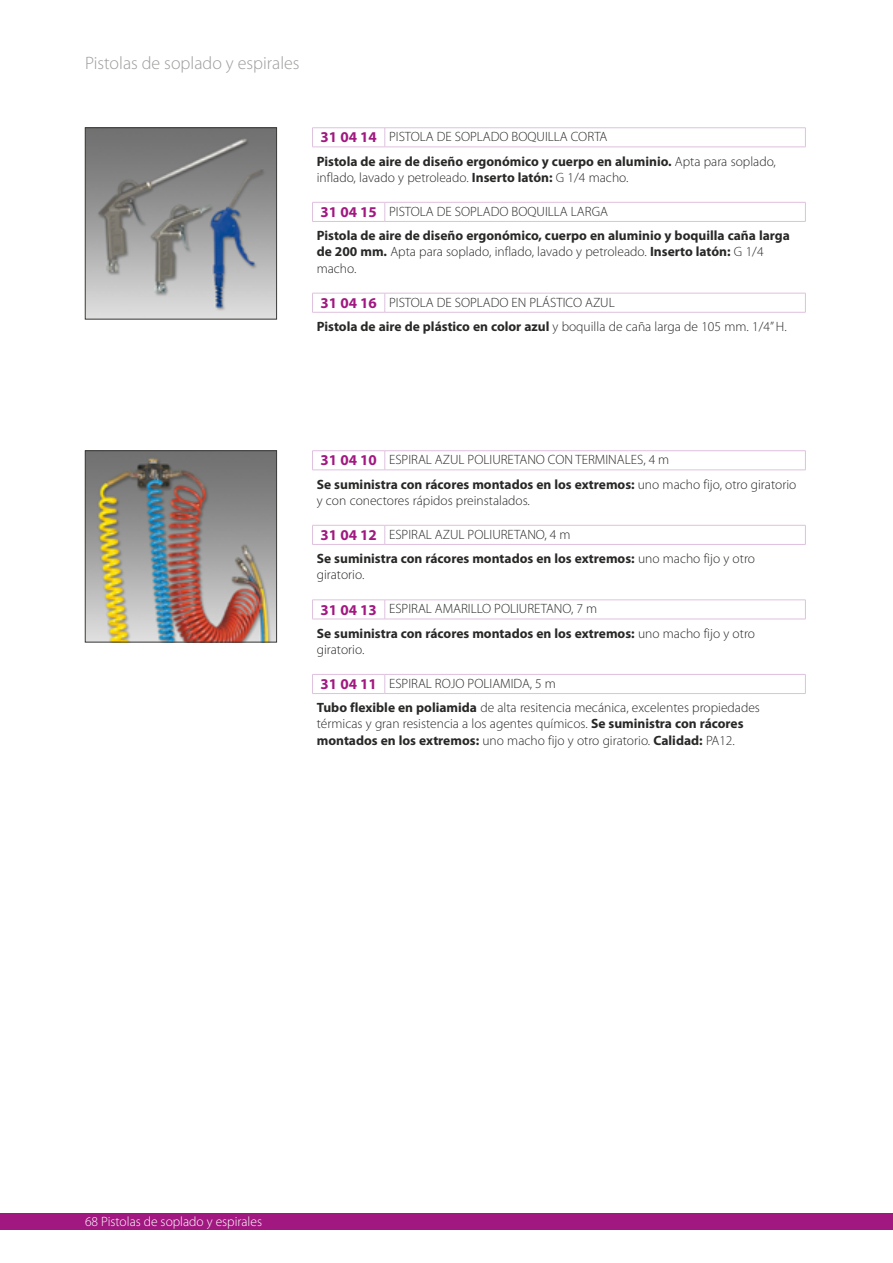
<style>
.page{position:relative;width:893px;height:1263px;background:#fff}
.page>*{position:absolute;margin:0;border:0;box-sizing:border-box;transform-origin:0 0}
.t1{font:300 18px "Myriad Pro";color:#9d9d9c}
.t2{font:300 13.5px/24.3px "Myriad Pro";color:#282827}
.t3{font:700 13.5px/24.3px "Myriad Pro";color:#282827}
.t4{font:300 13.5px "Myriad Pro";color:#fff}
.s1{font-size:15px;color:#a11881}
.s2{font-weight:300}
.s3{font-weight:700}
.s4{font-weight:700;font-size:15px;color:#a11881}
</style>
<div class="page">
<div style="left:0;top:1213px;width:893px;height:16px;background:#a11881"></div>
<svg style="left:312px;top:128px;width:1px;height:19px"></svg>
<svg style="left:312px;top:203px;width:1px;height:18px"></svg>
<svg style="left:312px;top:294px;width:1px;height:18px"></svg>
<hr style="left:312px;top:127px;width:73px;height:1px;background:#dfc1de">
<svg style="left:385px;top:128px;width:1px;height:19px"></svg>
<svg style="left:385px;top:203px;width:1px;height:18px"></svg>
<svg style="left:385px;top:294px;width:1px;height:18px"></svg>
<hr style="left:385px;top:127px;width:421px;height:1px;background:#dfc1de">
<svg style="left:805px;top:128px;width:1px;height:19px"></svg>
<svg style="left:805px;top:203px;width:1px;height:18px"></svg>
<svg style="left:805px;top:294px;width:1px;height:18px"></svg>
<hr style="left:312px;top:147px;width:73px;height:1px;background:#dfc1de">
<hr style="left:312px;top:202px;width:73px;height:1px;background:#dfc1de">
<hr style="left:312px;top:221px;width:73px;height:1px;background:#dfc1de">
<hr style="left:312px;top:293px;width:73px;height:1px;background:#dfc1de">
<hr style="left:312px;top:312px;width:73px;height:1px;background:#dfc1de">
<hr style="left:385px;top:147px;width:421px;height:1px;background:#dfc1de">
<hr style="left:385px;top:202px;width:421px;height:1px;background:#dfc1de">
<hr style="left:385px;top:221px;width:421px;height:1px;background:#dfc1de">
<hr style="left:385px;top:293px;width:421px;height:1px;background:#dfc1de">
<hr style="left:385px;top:312px;width:421px;height:1px;background:#dfc1de">
<svg style="left:312px;top:451px;width:1px;height:19px"></svg>
<svg style="left:312px;top:526px;width:1px;height:18px"></svg>
<svg style="left:312px;top:601px;width:1px;height:18px"></svg>
<svg style="left:312px;top:675px;width:1px;height:18px"></svg>
<hr style="left:312px;top:450px;width:73px;height:1px;background:#dfc1de">
<svg style="left:385px;top:451px;width:1px;height:19px"></svg>
<svg style="left:385px;top:526px;width:1px;height:18px"></svg>
<svg style="left:385px;top:601px;width:1px;height:18px"></svg>
<svg style="left:385px;top:675px;width:1px;height:18px"></svg>
<hr style="left:385px;top:450px;width:421px;height:1px;background:#dfc1de">
<svg style="left:805px;top:451px;width:1px;height:19px"></svg>
<svg style="left:805px;top:526px;width:1px;height:18px"></svg>
<svg style="left:805px;top:601px;width:1px;height:18px"></svg>
<svg style="left:805px;top:675px;width:1px;height:18px"></svg>
<hr style="left:312px;top:470px;width:73px;height:1px;background:#dfc1de">
<hr style="left:312px;top:525px;width:73px;height:1px;background:#dfc1de">
<hr style="left:312px;top:544px;width:73px;height:1px;background:#dfc1de">
<hr style="left:312px;top:600px;width:73px;height:1px;background:#dfc1de">
<hr style="left:312px;top:619px;width:73px;height:1px;background:#dfc1de">
<hr style="left:312px;top:674px;width:73px;height:1px;background:#dfc1de">
<hr style="left:312px;top:693px;width:73px;height:1px;background:#dfc1de">
<hr style="left:385px;top:470px;width:421px;height:1px;background:#dfc1de">
<hr style="left:385px;top:525px;width:421px;height:1px;background:#dfc1de">
<hr style="left:385px;top:544px;width:421px;height:1px;background:#dfc1de">
<hr style="left:385px;top:600px;width:421px;height:1px;background:#dfc1de">
<hr style="left:385px;top:619px;width:421px;height:1px;background:#dfc1de">
<hr style="left:385px;top:674px;width:421px;height:1px;background:#dfc1de">
<hr style="left:385px;top:693px;width:421px;height:1px;background:#dfc1de">
<img style="left:87px;top:130px;width:188px;height:187px">
<div style="left:85px;top:128px;width:192px;height:191px;border:1px solid #3c3c3b"></div>
<img style="left:87px;top:452px;width:188px;height:188px">
<div style="left:85px;top:450px;width:192px;height:192px;border:1px solid #3c3c3b"></div>
<h1 class="t1" style="left:85px;top:53px;width:216px">Pistolas de soplado y espirales</h1>
<p class="t3" style="left:317px;top:124px;width:461px"><span class="s1">31 04 14</span> <span class="s2">PISTOLA DE SOPLADO BOQUILLA CORTA<br></span>Pistola de aire de diseño ergonómico y cuerpo en aluminio. <span class="s2">Apta para soplado,</span></p>
<p class="t2" style="left:317px;top:165px;width:313px">inflado, lavado y petroleado. <span class="s3">Inserto latón:</span> G 1/4 macho.</p>
<p class="t3" style="left:317px;top:199px;width:475px"><span class="s1">31 04 15</span> <span class="s2">PISTOLA DE SOPLADO BOQUILLA LARGA<br></span>Pistola de aire de diseño ergonómico, cuerpo en aluminio y boquilla caña larga</p>
<p class="t2" style="left:317px;top:244px;width:448px;line-height:16.2px"><span class="s3">de 200 mm.</span> Apta para soplado, inflado, lavado y petroleado. <span class="s3">Inserto latón:</span> G 1/4 macho.</p>
<p class="t2" style="left:317px;top:290px;width:471px"><span class="s4">31 04 16</span> PISTOLA DE SOPLADO EN PLÁSTICO AZUL<br><span class="s3">Pistola de aire de plástico en color azul</span> y boquilla de caña larga de 105 mm. 1/4” H.</p>
<p class="t2" style="left:317px;top:448px;width:481px"><span class="s4">31 04 10</span> ESPIRAL AZUL POLIURETANO CON TERMINALES, 4 m<br><span class="s3">Se suministra con rácores montados en los extremos:</span> uno macho fijo, otro giratorio</p>
<p class="t2" style="left:317px;top:488px;width:215px">y con conectores rápidos preinstalados.</p>
<p class="t3" style="left:317px;top:522px;width:440px"><span class="s1">31 04 12</span> <span class="s2">ESPIRAL AZUL POLIURETANO, 4 m<br></span>Se suministra con rácores montados en los extremos: <span class="s2">uno macho fijo y otro</span></p>
<p class="t2" style="left:317px;top:563px;width:49px">giratorio.</p>
<p class="t2" style="left:317px;top:597px;width:440px"><span class="s4">31 04 13</span> ESPIRAL AMARILLO POLIURETANO, 7 m<br><span class="s3">Se suministra con rácores montados en los extremos:</span> uno macho fijo y otro</p>
<p class="t2" style="left:317px;top:637px;width:49px">giratorio.</p>
<p class="t2" style="left:317px;top:671px;width:445px"><span class="s4">31 04 11</span> ESPIRAL ROJO POLIAMIDA, 5 m<br><span class="s3">Tubo flexible en poliamida</span> de alta resitencia mecánica, excelentes propiedades</p>
<p class="t2" style="left:317px;top:716px;width:428px;line-height:16.2px">térmicas y gran resistencia a los agentes químicos. <span class="s3">Se suministra con rácores montados en los extremos:</span> uno macho fijo y otro giratorio. <span class="s3">Calidad:</span> PA12.</p>
<p class="t4" style="left:85px;top:1214px;width:179px">68 Pistolas de soplado y espirales</p>
</div>
